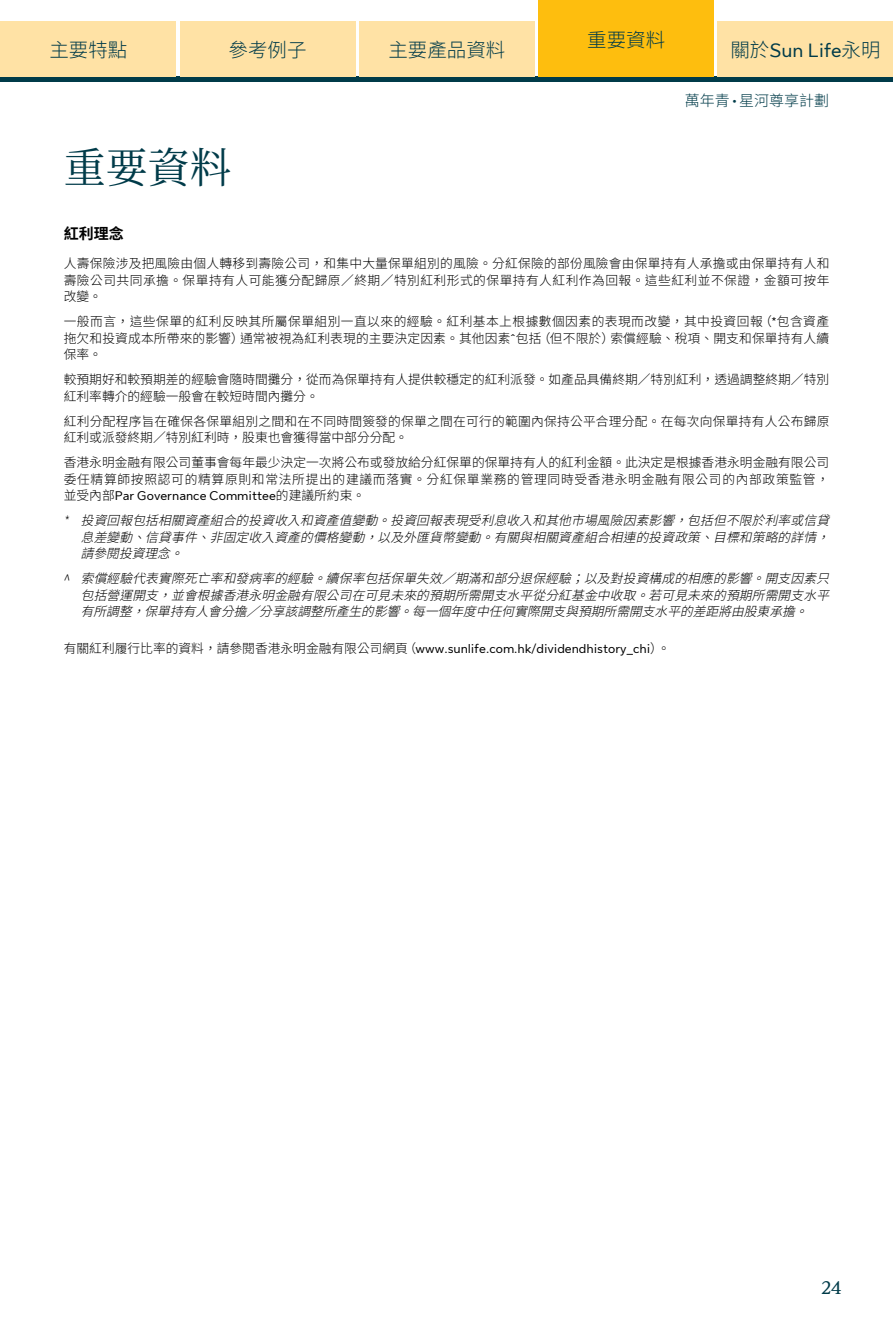
<style>
.page{position:relative;width:893px;height:1320px;background:#fff}
.page>*{position:absolute;margin:0;border:0;box-sizing:border-box;transform-origin:0 0}
.t1{font:42px "Noto Serif CJ Ktc";color:#003b49}
.t2{font:300 19.5px "Source Han Sans TC";color:#003b49}
.t3{font:19.5px "Sun Life New Text";color:#003b49}
.t4{font:700 18px "Sun Life New Display";color:#003b49}
.t5{font:300 15px "Source Han Sans TC";color:#003b49}
.t6{font:700 15px "Source Han Sans TC";color:#000}
.t7{font:300 12.75px/16.5px "Source Han Sans TC";letter-spacing:.01em;color:#000}
.t8{font:italic 300 12.75px/16.5px "Source Han Sans TC";color:#000;text-align:justify}
.t9{font:12.75px "Sun Life New Text";color:#000}
.s1{font-family:"Source Han Sans TC";font-weight:300}
.s2{font-family:"Sun Life New Text";font-weight:400}
.s3{font-family:"Sun Life Sans Condensed"}
</style>
<div class="page">
<div style="left:0;top:77px;width:893px;height:5px;background:#003b49"></div>
<div style="left:0;top:21px;width:176px;height:56px;background:#ffe2a5"></div>
<div style="left:359px;top:21px;width:176px;height:56px;background:#ffe2a5"></div>
<div style="left:180px;top:21px;width:176px;height:56px;background:#ffe2a5"></div>
<div style="left:538px;top:0;width:176px;height:77px;background:#febe0e"></div>
<div style="left:717px;top:21px;width:176px;height:56px;background:#ffe2a5"></div>
<h2 class="t2" style="left:49px;top:39px;width:79px">主要特點</h2>
<h2 class="t2" style="left:229px;top:39px;width:79px">參考例子</h2>
<h2 class="t2" style="left:388px;top:39px;width:118px">主要產品資料</h2>
<h2 class="t2" style="left:587px;top:29px;width:79px">重要資料</h2>
<h2 class="t3" style="left:730px;top:37px;width:152px"><span class="s1">關於</span>Sun Life<span class="s1">永明</span></h2>
<p class="t5" style="left:685px;top:92px;width:146px">萬年青<span class="s2">•</span>星河尊享計劃</p>
<h1 class="t1" style="left:64px;top:144px;width:169px">重要資料</h1>
<p class="t6" style="left:64px;top:225px;width:61px">紅利理念</p>
<p class="t7" style="left:64px;top:256px;width:767px;text-align:justify">人壽保險涉及把風險由個人轉移到壽險公司，和集中大量保單組別的風險。分紅保險的部份風險會由保單持有人承擔或由保單持有人和壽險公司共同承擔。保單持有人可能獲分配歸原／終期／特別紅利形式的保單持有人紅利作為回報。這些紅利並不保證，金額可按年改變。</p>
<p class="t7" style="left:64px;top:314px;width:767px;text-align:justify">一般而言，這些保單的紅利反映其所屬保單組別一直以來的經驗。紅利基本上根據數個因素的表現而改變，其中投資回報（<span class="s2">*</span>包含資產拖欠和投資成本所帶來的影響）通常被視為紅利表現的主要決定因素。其他因素<span class="s2">^</span>包括（但不限於）索償經驗、稅項、開支和保單持有人續保率。</p>
<p class="t7" style="left:64px;top:372px;width:767px">較預期好和較預期差的經驗會隨時間攤分，從而為保單持有人提供較穩定的紅利派發。如產品具備終期／特別紅利，透過調整終期／特別紅利率轉介的經驗一般會在較短時間內攤分。</p>
<p class="t7" style="left:64px;top:413px;width:767px">紅利分配程序旨在確保各保單組別之間和在不同時間簽發的保單之間在可行的範圍內保持公平合理分配。在每次向保單持有人公布歸原紅利或派發終期／特別紅利時，股東也會獲得當中部分分配。</p>
<p class="t7" style="left:64px;top:455px;width:767px">香港永明金融有限公司董事會每年最少決定一次將公布或發放給分紅保單的保單持有人的紅利金額。此決定是根據香港永明金融有限公司委任精算師按照認可的精算原則和常法所提出的建議而落實。分紅保單業務的管理同時受香港永明金融有限公司的內部政策監管，</p>
<p class="t9" style="left:64px;top:487px;width:303px"><span class="s1">並受內部</span>Par Governance Committee<span class="s1">的建議所約束。</span></p>
<p class="t8" style="left:81px;top:513px;width:757px;text-indent:-17px"><span class="s3">*</span> 投資回報包括相關資產組合的投資收入和資產值變動。投資回報表現受利息收入和其他市場風險因素影響，包括但不限於利率或信貸息差變動、信貸事件、非固定收入資產的價格變動，以及外匯貨幣變動。有關與相關資產組合相連的投資政策、目標和策略的詳情，請參閱投資理念。</p>
<p class="t8" style="left:81px;top:571px;width:757px;text-indent:-17px"><span class="s3">^</span> 索償經驗代表實際死亡率和發病率的經驗。續保率包括保單失效／期滿和部分退保經驗；以及對投資構成的相應的影響。開支因素只包括營運開支，並會根據香港永明金融有限公司在可見未來的預期所需開支水平從分紅基金中收取。若可見未來的預期所需開支水平有所調整，保單持有人會分擔／分享該調整所產生的影響。每一個年度中任何實際開支與預期所需開支水平的差距將由股東承擔。</p>
<p class="t9" style="left:64px;top:639px;width:608px"><span class="s1">有關紅利履行比率的資料，請參閱香港永明金融有限公司網頁（</span>www.sunlife.com.hk/dividendhistory_chi<span class="s1">）。</span></p>
<h3 class="t4" style="left:822px;top:1276px;width:21px">24</h3>
</div>
